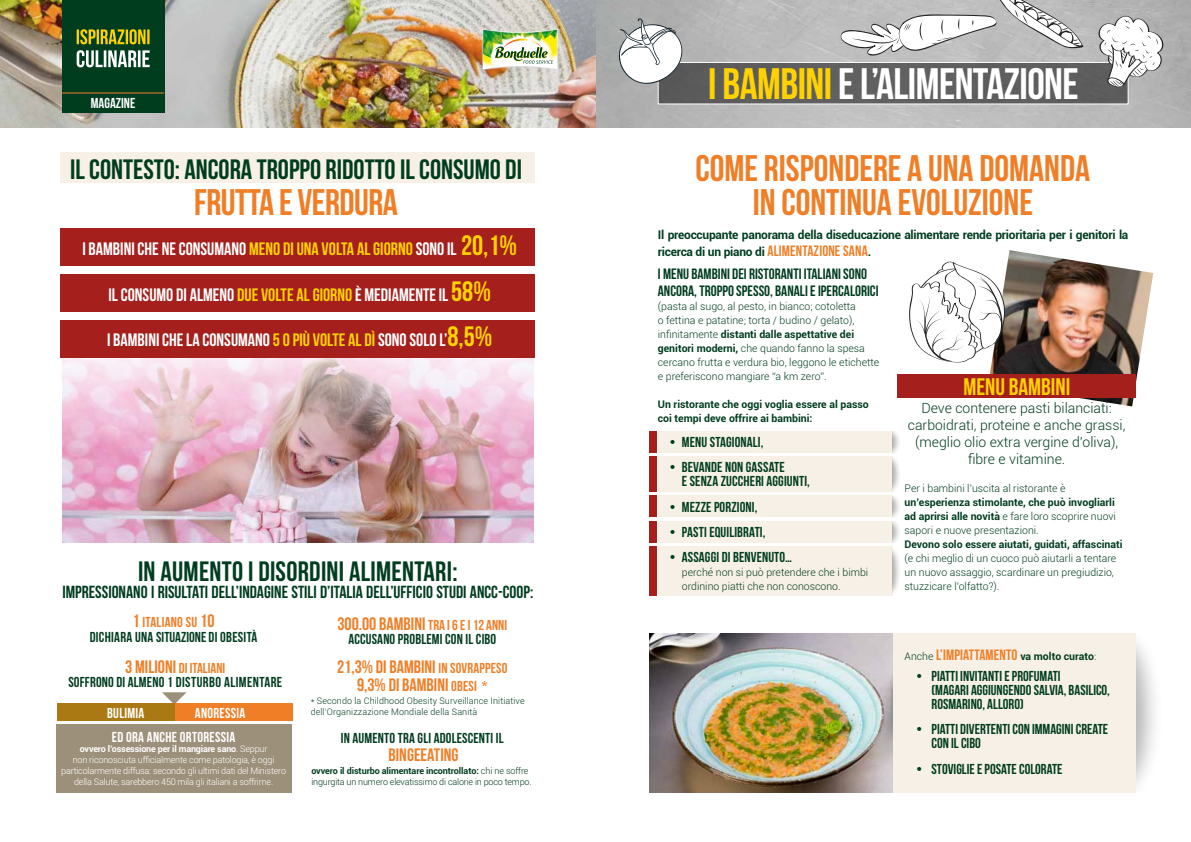
<style>
.page{position:relative;width:1191px;height:842px;background:#fff}
.page>*{position:absolute;margin:0;border:0;box-sizing:border-box;transform-origin:0 0}
.t1{font:44px "Bebas Neue";letter-spacing:-.01em;color:#fff}
.t2{font:700 37px/34px "Bebas Neue";color:#f07e26;text-align:center}
.t3{font:37px "Bebas Neue";letter-spacing:-.01em;color:#f07e26}
.t4{font:28px "Bebas Neue";color:#003d1f}
.t5{font:700 24px "Bebas Neue";color:#ffd200}
.t6{font:700 18px "Bebas Neue";color:#fff}
.t7{font:700 18px/18px "Bebas Neue";color:#f07e26;text-align:center}
.t8{font:700 17.5px "Bebas Neue";color:#003d1f}
.t9{font:700 15px/17px "Bebas Neue";color:#003d1f}
.t10{font:700 15px "Bebas Neue";letter-spacing:.01em;color:#f07e26}
.t11{font:700 14.4px/14px "Bebas Neue";letter-spacing:.01em;color:#003d1f}
.t12{font:700 14.4px/24.1px "Bebas Neue";letter-spacing:.02em;color:#fff}
.t13{font:14.4px "Bebas Neue";color:#fff}
.t14{font:300 14px/17px "Roboto";color:#003d1f;text-align:center}
.t15{font:700 12px/17px "Roboto";letter-spacing:-.02em;color:#003d1f}
.t16{font:300 10.5px/14px "Roboto";color:#003d1f}
.t17{font:700 10.5px/14px "Roboto";color:#003d1f}
.t18{font:300 9px/10.8px "Roboto";letter-spacing:-.02em;color:#fff;text-align:center}
.t19{font:300 9px/10.8px "Roboto";letter-spacing:-.02em;color:#003d1f}
.t20{font:300 9px/10.8px "Roboto";letter-spacing:.01em;color:#003d1f}
.s1{color:#ffd200}
.s2{font-size:28px;color:#ffd200}
.s3{font-size:18px;color:#f07e26}
.s4{color:#f07e26}
.s5{font-weight:700}
.s6{font-size:14.4px}
.s7{font-family:"Bebas Neue";font-size:15px;color:#f07e26}
.s8{font-weight:300}
.s9{font-family:"Roboto";font-weight:300;font-size:10.5px;color:#003d1f}
.s10{font-family:"Roboto";font-size:10.5px;color:#003d1f}
</style>
<div class="page">
<div style="left:61px;top:152px;width:474px;height:30px;background:#f7f0e6"></div>
<svg style="left:162px;top:692px;width:24px;height:12px"></svg>
<img style="left:0;top:0;width:1191px;height:128px">
<div style="left:658px;top:62px;width:470px;height:42px;background:#5f5f5f"></div>
<div style="left:657px;top:62px;width:471px;height:42px;border:1px solid #fff"></div>
<div style="left:57px;top:704px;width:117px;height:17px;background:#ab7913"></div>
<div style="left:175px;top:704px;width:117px;height:17px;background:#f07e26"></div>
<div style="left:57px;top:724px;width:235px;height:68px;background:#9d907a"></div>
<img style="left:62px;top:358px;width:471px;height:184px">
<div style="left:1132px;top:634px;width:32px;height:158px;background:#000;opacity:.3"></div>
<div style="left:658px;top:431px;width:235px;height:22px;background:#f7f0e6"></div>
<div style="left:892px;top:432px;width:9px;height:21px;background:#000;opacity:.3"></div>
<div style="left:658px;top:495px;width:235px;height:22px;background:#f7f0e6"></div>
<div style="left:892px;top:496px;width:9px;height:21px;background:#000;opacity:.3"></div>
<div style="left:658px;top:457px;width:235px;height:35px;background:#f7f0e6"></div>
<div style="left:892px;top:458px;width:9px;height:34px;background:#000;opacity:.3"></div>
<div style="left:658px;top:521px;width:235px;height:22px;background:#f7f0e6"></div>
<div style="left:892px;top:522px;width:9px;height:21px;background:#000;opacity:.3"></div>
<div style="left:658px;top:547px;width:235px;height:49px;background:#f7f0e6"></div>
<div style="left:892px;top:548px;width:9px;height:48px;background:#000;opacity:.3"></div>
<div style="left:62px;top:0;width:102px;height:112px;background:#003d1f"></div>
<hr style="left:62px;top:93px;width:102px;height:1px;background:#f07e26">
<svg style="left:77px;top:50px;width:73px;height:17px"></svg>
<svg style="left:77px;top:29px;width:73px;height:15px"></svg>
<div style="left:649px;top:431px;width:8px;height:22px;background:#a51f1c"></div>
<div style="left:649px;top:495px;width:8px;height:22px;background:#a51f1c"></div>
<div style="left:649px;top:521px;width:8px;height:22px;background:#a51f1c"></div>
<div style="left:649px;top:457px;width:8px;height:35px;background:#a51f1c"></div>
<div style="left:649px;top:547px;width:8px;height:49px;background:#a51f1c"></div>
<img style="left:481px;top:27px;width:77px;height:45px">
<img style="left:494px;top:34px;width:60px;height:30px">
<svg style="left:1092px;top:11px;width:77px;height:77px"></svg>
<svg style="left:838px;top:0;width:245px;height:57px"></svg>
<svg style="left:618px;top:18px;width:64px;height:66px"></svg>
<img style="left:990px;top:250px;width:163px;height:156px">
<svg style="left:909px;top:256px;width:97px;height:108px"></svg>
<img style="left:649px;top:634px;width:243px;height:158px">
<div style="left:893px;top:633px;width:242px;height:159px;background:#f7f0e6"></div>
<div style="left:897px;top:374px;width:239px;height:24px;background:#a51f1c"></div>
<div style="left:61px;top:229px;width:474px;height:37px;background:#a51f1c"></div>
<div style="left:61px;top:275px;width:474px;height:37px;background:#a51f1c"></div>
<div style="left:61px;top:320px;width:474px;height:38px;background:#a51f1c"></div>
<h3 class="t13" style="left:91px;top:95px;width:46px">MAGAZINE</h3>
<h3 class="t4" style="left:70px;top:153px;width:453px">IL CONTESTO: ANCORA TROPPO RIDOTTO IL CONSUMO DI</h3>
<h2 class="t3" style="left:194px;top:181px;width:205px">FRUTTA E VERDURA</h2>
<h3 class="t6" style="left:82px;top:239px;width:436px">I BAMBINI CHE NE CONSUMANO <span class="s1">MENO DI UNA VOLTA AL GIORNO</span> SONO IL <span class="s2">20,1%</span></h3>
<h3 class="t6" style="left:109px;top:285px;width:384px">IL CONSUMO DI ALMENO <span class="s1">DUE VOLTE AL GIORNO</span> È MEDIAMENTE IL <span class="s2">58%</span></h3>
<h3 class="t6" style="left:107px;top:330px;width:387px">I BAMBINI CHE LA CONSUMANO <span class="s1">5 O PIÙ VOLTE AL DÌ</span> SONO SOLO L’<span class="s2">8,5%</span></h3>
<h3 class="t4" style="left:138px;top:556px;width:321px">IN AUMENTO I DISORDINI ALIMENTARI:</h3>
<h3 class="t8" style="left:62px;top:582px;width:472px">IMPRESSIONANO I RISULTATI DELL’INDAGINE STILI D’ITALIA DELL’UFFICIO STUDI ANCC-COOP:</h3>
<h3 class="t11" style="left:90px;top:615px;width:169px;line-height:14.4px;text-align:center"><span class="s3">1</span> <span class="s4">ITALIANO SU</span> <span class="s3">10<br></span>DICHIARA UNA SITUAZIONE DI OBESITÀ</h3>
<h3 class="t11" style="left:68px;top:661px;width:215px;line-height:14.4px;text-align:center"><span class="s3">3 MILIONI</span> <span class="s4">DI ITALIANI<br></span>SOFFRONO DI ALMENO 1 DISTURBO ALIMENTARE</h3>
<h3 class="t12" style="left:112px;top:700px;width:135px;text-indent:83px">ANORESSIA<br>ED ORA ANCHE ORTORESSIA</h3>
<p class="t18" style="left:61px;top:743px;width:226px"><span class="s5">ovvero l’ossessione per il mangiare sano</span>. Seppur<br>non riconosciuta ufficialmente come patologia, è oggi particolarmente diffusa: secondo gli ultimi dati del Ministero della Salute, sarebbero 450 mila gli italiani a soffrirne.</p>
<h3 class="t12" style="left:107px;top:700px;width:39px">BULIMIA</h3>
<h3 class="t7" style="left:337px;top:614px;width:171px">300.00 BAMBINI <span class="s6">TRA I 6 E I 12 ANNI</span></h3>
<h3 class="t11" style="left:348px;top:632px;width:149px">ACCUSANO PROBLEMI CON IL CIBO</h3>
<h3 class="t7" style="left:337px;top:657px;width:172px">21,3% DI BAMBINI <span class="s6">IN SOVRAPPESO<br></span>9,3% DI BAMBINI <span class="s6">OBESI *</span></h3>
<h3 class="t11" style="left:341px;top:730px;width:164px">IN AUMENTO TRA GLI ADOLESCENTI IL</h3>
<h3 class="t7" style="left:388px;top:745px;width:71px">BINGEEATING</h3>
<p class="t19" style="left:311px;top:765px;width:222px"><span class="s5">ovvero il disturbo alimentare incontrollato:</span> chi ne soffre ingurgita un numero elevatissimo di calorie in poco tempo.</p>
<p class="t20" style="left:311px;top:695px;width:215px">* Secondo la Childhood Obesity Surveillance Initiative dell’Organizzazione Mondiale della Sanità</p>
<h1 class="t1" style="left:708px;top:60px;width:372px"><span class="s1">I BAMBINI</span> E L’ALIMENTAZIONE</h1>
<h2 class="t2" style="left:695px;top:150px;width:396px">COME RISPONDERE A UNA DOMANDA<br>IN CONTINUA EVOLUZIONE</h2>
<p class="t15" style="left:658px;top:225px;width:472px">Il preoccupante panorama della diseducazione alimentare rende prioritaria per i genitori la ricerca di un piano di <span class="s7">ALIMENTAZIONE SANA</span>.</p>
<h3 class="t9" style="left:658px;top:265px;width:222px">I MENU BAMBINI DEI RISTORANTI ITALIANI SONO<br>ANCORA, TROPPO SPESSO, BANALI E IPERCALORICI</h3>
<p class="t16" style="left:658px;top:298px;width:223px">(pasta al sugo, al pesto, in bianco; cotoletta<br>o fettina e patatine; torta / budino / gelato), infinitamente <span class="s5">distanti dalle aspettative dei genitori moderni,</span> che quando fanno la spesa cercano frutta e verdura bio, leggono le etichette e preferiscono mangiare “a km zero”.</p>
<p class="t17" style="left:658px;top:396px;width:212px">Un ristorante che oggi voglia essere al passo coi tempi deve offrire ai bambini:</p>
<h3 class="t11" style="left:670px;top:435px;width:95px">• MENU STAGIONALI,</h3>
<h3 class="t11" style="left:682px;top:460px;width:130px;text-indent:-12px">• BEVANDE NON GASSATE<br>E SENZA ZUCCHERI AGGIUNTI,</h3>
<h3 class="t11" style="left:670px;top:499px;width:89px">• MEZZE PORZIONI,</h3>
<h3 class="t11" style="left:670px;top:525px;width:97px">• PASTI EQUILIBRATI,</h3>
<h3 class="t11" style="left:670px;top:550px;width:124px">• ASSAGGI DI BENVENUTO…</h3>
<p class="t16" style="left:682px;top:565px;width:188px">perché non si può pretendere che i bimbi ordinino piatti che non conoscono.</p>
<h3 class="t5" style="left:963px;top:373px;width:108px">MENU BAMBINI</h3>
<h3 class="t14" style="left:908px;top:399px;width:219px">Deve contenere pasti bilanciati: carboidrati, proteine e anche grassi, (meglio olio extra vergine d’oliva), fibre e vitamine.</h3>
<p class="t16" style="left:904px;top:481px;width:162px">Per i bambini l’uscita al ristorante è</p>
<p class="t17" style="left:904px;top:495px;width:213px;text-align:justify">un’esperienza stimolante, che può invogliarli ad aprirsi alle novità <span class="s8">e fare loro scoprire nuovi sapori e nuove presentazioni.</span></p>
<p class="t17" style="left:904px;top:537px;width:219px">Devono solo essere aiutati, guidati, affascinati</p>
<p class="t16" style="left:904px;top:551px;width:213px">(e chi meglio di un cuoco può aiutarli a tentare un nuovo assaggio, scardinare un pregiudizio, stuzzicare l’olfatto?).</p>
<h3 class="t10" style="left:904px;top:646px;width:193px"><span class="s9">Anche</span> L’IMPIATTAMENTO <span class="s10">va molto curato</span><span class="s9">:</span></h3>
<h3 class="t11" style="left:931px;top:669px;width:180px;text-indent:-15px">• PIATTI INVITANTI E PROFUMATI<br>(MAGARI AGGIUNGENDO SALVIA, BASILICO,<br>ROSMARINO, ALLORO)</h3>
<h3 class="t11" style="left:931px;top:722px;width:178px;text-indent:-15px">• PIATTI DIVERTENTI CON IMMAGINI CREATE<br>CON IL CIBO</h3>
<h3 class="t11" style="left:916px;top:761px;width:147px">• STOVIGLIE E POSATE COLORATE</h3>
</div>
